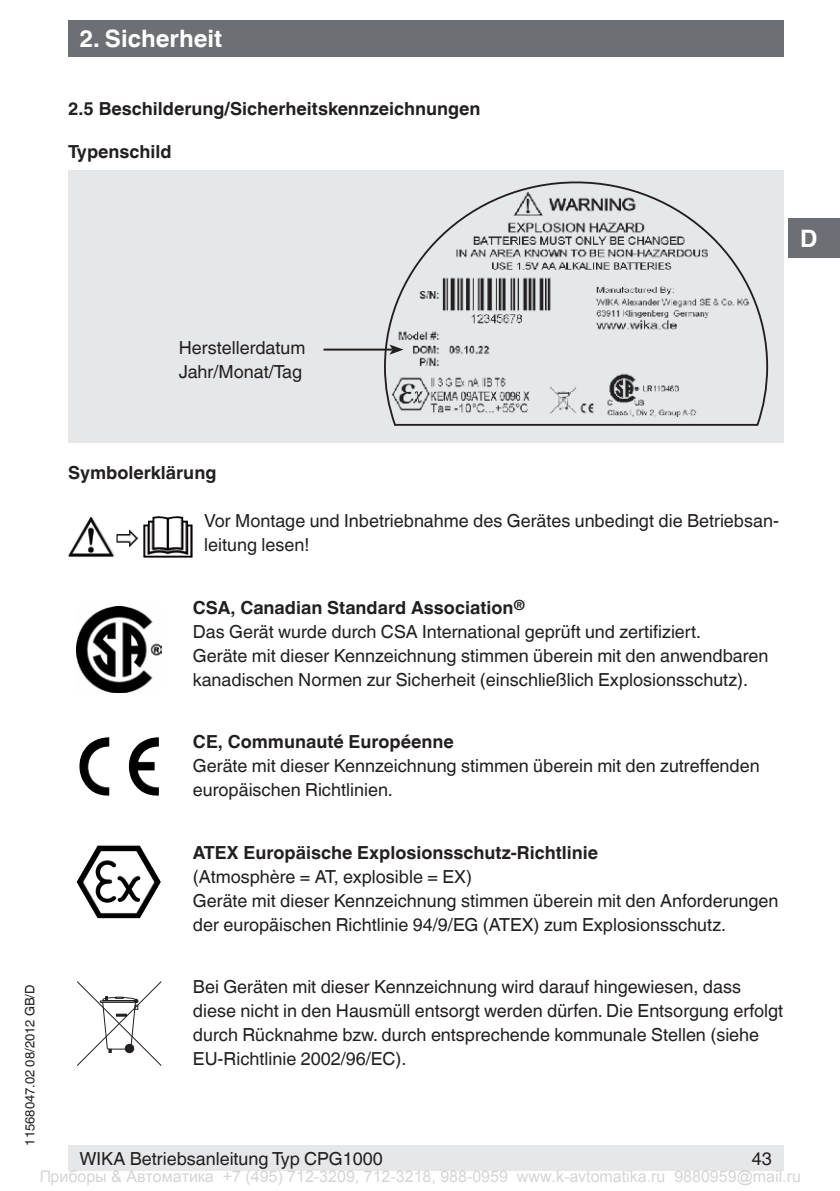
<style>
.page{position:relative;width:840px;height:1191px;background:#fff}
.page>*{position:absolute;margin:0;border:0;box-sizing:border-box;transform-origin:0 0}
.t1{font:700 24px "Helvetica World";color:#fff}
.t2{font:18px/24px "Helvetica World";color:#231f20}
.t3{font:700 18px "Helvetica World";color:#231f20}
.t4{font:16px "Arial";color:#aaa}
.t5{font:13px "Helvetica World";color:#231f20}
.s1{font-weight:700}
</style>
<div class="page">
<div style="left:68px;top:1145px;width:714px;height:26px;background:#e6e7e9"></div>
<div style="left:788px;top:219px;width:51px;height:39px;background:#6c6f74"></div>
<div style="left:68px;top:20px;width:714px;height:37px;background:#6c6f74"></div>
<div style="left:68px;top:170px;width:714px;height:272px;background:#e5e7e9"></div>
<svg style="left:383px;top:181px;width:385px;height:245px"></svg>
<hr style="left:323px;top:348px;width:69px;height:2px;background:#231f20">
<svg style="left:389px;top:344px;width:14px;height:11px"></svg>
<img style="left:77px;top:845px;width:68px;height:73px">
<img style="left:77px;top:607px;width:85px;height:85px">
<svg style="left:77px;top:981px;width:85px;height:85px"></svg>
<img style="left:75px;top:517px;width:16px;height:26px">
<img style="left:129px;top:737px;width:26px;height:38px">
<h1 class="t1" style="left:79px;top:25px;width:144px">2. Sicherheit</h1>
<p class="t3" style="left:68px;top:98px;width:414px">2.5 Beschilderung/Sicherheitskennzeichnungen</p>
<p class="t3" style="left:68px;top:141px;width:105px">Typenschild</p>
<h1 class="t1" style="left:799px;top:225px;width:19px">D</h1>
<p class="t5" style="left:22px;top:1145px;width:162px;rotate:-90deg">11568047.02 08/2012 GB/D</p>
<p class="t2" style="left:179px;top:336px;width:128px">Herstellerdatum<br>Jahr/Monat/Tag</p>
<p class="t3" style="left:68px;top:462px;width:150px">Symbolerklärung</p>
<p class="t2" style="left:204px;top:509px;width:576px">Vor Montage und Inbetriebnahme des Gerätes unbedingt die Betriebsan&shy;leitung lesen!</p>
<p class="t2" style="left:193px;top:595px;width:576px"><span class="s1">CSA, Canadian Standard Association</span><sup>®<br></sup>Das Gerät wurde durch CSA International geprüft und zertifiziert.<br>Geräte mit dieser Kennzeichnung stimmen überein mit den anwendbaren kanadischen Normen zur Sicherheit (einschließlich Explosionsschutz).</p>
<p class="t3" style="left:193px;top:731px;width:262px">CE, Communauté Européenne</p>
<p class="t2" style="left:193px;top:754px;width:568px">Geräte mit dieser Kennzeichnung stimmen überein mit den zutreffenden europäischen Richtlinien.</p>
<p class="t3" style="left:193px;top:842px;width:406px">ATEX Europäische Explosionsschutz-Richtlinie</p>
<p class="t2" style="left:193px;top:864px;width:586px">(Atmosphère = AT, explosible = EX)<br>Geräte mit dieser Kennzeichnung stimmen überein mit den Anforderungen der europäischen Richtlinie 94/9/EG (ATEX) zum Explosionsschutz.</p>
<p class="t2" style="left:193px;top:974px;width:591px">Bei Geräten mit dieser Kennzeichnung wird darauf hingewiesen, dass diese nicht in den Hausmüll entsorgt werden dürfen. Die Entsorgung erfolgt durch Rücknahme bzw. durch entsprechende kommunale Stellen (siehe EU-Richtlinie 2002/96/EC).</p>
<p class="t2" style="left:79px;top:1146px;width:305px">WIKA Betriebsanleitung Typ CPG1000</p>
<p class="t2" style="left:751px;top:1146px;width:22px">43</p>
<p class="t4" style="left:39px;top:1167px;width:763px">Приборы &amp; Автоматика +7 (495) 712-3209, 712-3218, 988-0959 www.k-avtomatika.ru 9880959@mail.ru</p>
</div>
